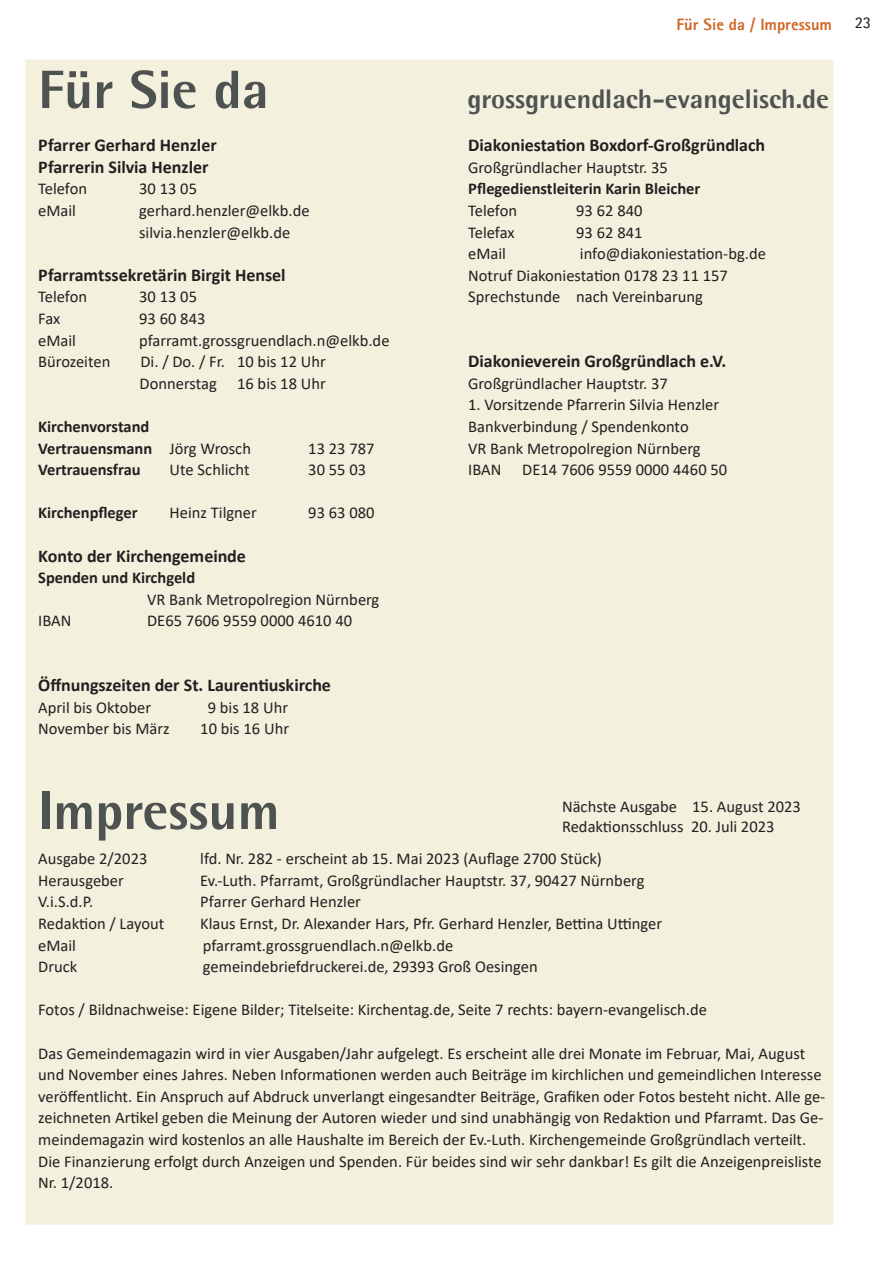
<style>
.page{position:relative;width:893px;height:1263px;background:#fff}
.page>*{position:absolute;margin:0;border:0;box-sizing:border-box;transform-origin:0 0}
.t1{font:800 54px "Agfa Rotis Semisans";color:#4e5251}
.t2{font:800 27px "Agfa Rotis Semisans";color:#4e5251}
.t3{font:700 18px/21.6px "Calibri";letter-spacing:-.005em;color:#231f20}
.t4{font:16.5px/21.6px "Calibri";color:#231f20}
.t5{font:700 16.5px/21.6px "Calibri";color:#231f20}
.t6{font:800 16.5px "Agfa Rotis Sans Serif";color:#d06625}
.t7{font:16.5px "Agfa Rotis Semisans";color:#231f20}
.s1{font-weight:400}
</style>
<div class="page">
<div style="left:26px;top:60px;width:807px;height:1164px;background:#f3f0dd"></div>
<h1 class="t1" style="left:38px;top:55px;width:232px">Für Sie da</h1>
<p class="t3" style="left:38px;top:136px;width:180px">Pfarrer Gerhard Henzler<br>Pfarrerin Silvia Henzler</p>
<p class="t4" style="left:38px;top:179px;width:50px">Telefon</p>
<p class="t4" style="left:139px;top:179px;width:59px">30 13 05</p>
<p class="t4" style="left:38px;top:201px;width:39px">eMail</p>
<p class="t4" style="left:139px;top:201px;width:172px">gerhard.henzler@elkb.de silvia.henzler@elkb.de</p>
<p class="t3" style="left:38px;top:266px;width:249px">Pfarramtssekretärin Birgit Hensel</p>
<p class="t4" style="left:38px;top:287px;width:50px">Telefon</p>
<p class="t4" style="left:139px;top:287px;width:59px">30 13 05</p>
<p class="t4" style="left:38px;top:309px;width:24px">Fax</p>
<p class="t4" style="left:139px;top:309px;width:68px">93 60 843</p>
<p class="t4" style="left:38px;top:331px;width:39px">eMail</p>
<p class="t4" style="left:139px;top:331px;width:252px">pfarramt.grossgruendlach.n@elkb.de</p>
<p class="t4" style="left:38px;top:352px;width:74px">Bürozeiten</p>
<p class="t4" style="left:140px;top:352px;width:188px">Di. / Do. / Fr. 10 bis 12 Uhr<br>Donnerstag 16 bis 18 Uhr</p>
<p class="t5" style="left:38px;top:417px;width:214px">Kirchenvorstand<br>Vertrauensmann <span class="s1">Jörg Wrosch</span></p>
<p class="t4" style="left:308px;top:439px;width:68px">13 23 787</p>
<p class="t5" style="left:38px;top:460px;width:104px">Vertrauensfrau</p>
<p class="t4" style="left:170px;top:460px;width:82px">Ute Schlicht</p>
<p class="t4" style="left:308px;top:460px;width:59px">30 55 03</p>
<p class="t5" style="left:38px;top:503px;width:101px">Kirchenpfleger</p>
<p class="t4" style="left:170px;top:503px;width:89px">Heinz Tilgner</p>
<p class="t4" style="left:308px;top:503px;width:68px">93 63 080</p>
<p class="t3" style="left:38px;top:546px;width:209px">Konto der Kirchengemeinde</p>
<p class="t5" style="left:38px;top:568px;width:158px">Spenden und Kirchgeld</p>
<p class="t4" style="left:147px;top:590px;width:234px">VR Bank Metropolregion Nürnberg</p>
<p class="t4" style="left:38px;top:611px;width:35px">IBAN</p>
<p class="t4" style="left:147px;top:611px;width:206px">DE65 7606 9559 0000 4610 40</p>
<p class="t3" style="left:38px;top:676px;width:294px">Öffnungszeiten der St. Laurentiuskirche</p>
<p class="t4" style="left:38px;top:698px;width:114px">April bis Oktober</p>
<p class="t4" style="left:208px;top:698px;width:82px">9 bis 18 Uhr</p>
<p class="t4" style="left:38px;top:719px;width:133px">November bis März</p>
<p class="t4" style="left:200px;top:719px;width:90px">10 bis 16 Uhr</p>
<p class="t6" style="left:676px;top:13px;width:157px">Für Sie da / Impressum</p>
<h2 class="t2" style="left:468px;top:82px;width:363px">grossgruendlach-evangelisch.de</h2>
<p class="t3" style="left:468px;top:136px;width:299px">Diakoniestation Boxdorf‐Großgründlach</p>
<p class="t4" style="left:468px;top:158px;width:201px">Großgründlacher Hauptstr. 35</p>
<p class="t5" style="left:468px;top:179px;width:234px">Pflegedienstleiterin Karin Bleicher</p>
<p class="t4" style="left:468px;top:201px;width:50px">Telefon</p>
<p class="t4" style="left:576px;top:201px;width:68px">93 62 840</p>
<p class="t4" style="left:468px;top:223px;width:48px">Telefax</p>
<p class="t4" style="left:576px;top:223px;width:68px">93 62 841</p>
<p class="t4" style="left:468px;top:244px;width:39px">eMail</p>
<p class="t4" style="left:468px;top:244px;width:299px;text-indent:112px">info@diakoniestation‐bg.de<br>Notruf Diakoniestation 0178 23 11 157<br>Sprechstunde nach Vereinbarung</p>
<p class="t3" style="left:468px;top:352px;width:260px">Diakonieverein Großgründlach e.V.</p>
<p class="t4" style="left:468px;top:374px;width:201px">Großgründlacher Hauptstr. 37</p>
<p class="t4" style="left:468px;top:395px;width:252px">1. Vorsitzende Pfarrerin Silvia Henzler<br>Bankverbindung / Spendenkonto<br>VR Bank Metropolregion Nürnberg<br>IBAN</p>
<p class="t4" style="left:522px;top:460px;width:206px">DE14 7606 9559 0000 4460 50</p>
<h1 class="t1" style="left:38px;top:776px;width:243px">Impressum</h1>
<p class="t4" style="left:38px;top:849px;width:111px">Ausgabe 2/2023</p>
<p class="t4" style="left:200px;top:849px;width:403px">lfd. Nr. 282 ‐ erscheint ab 15. Mai 2023 (Auflage 2700 Stück)</p>
<p class="t4" style="left:38px;top:871px;width:87px">Herausgeber</p>
<p class="t4" style="left:200px;top:871px;width:446px">Ev.‐Luth. Pfarramt, Großgründlacher Hauptstr. 37, 90427 Nürnberg</p>
<p class="t4" style="left:38px;top:892px;width:57px">V.i.S.d.P.</p>
<p class="t4" style="left:200px;top:892px;width:162px">Pfarrer Gerhard Henzler</p>
<p class="t4" style="left:38px;top:914px;width:128px">Redaktion / Layout</p>
<p class="t4" style="left:200px;top:914px;width:463px">Klaus Ernst, Dr. Alexander Hars, Pfr. Gerhard Henzler, Bettina Uttinger</p>
<p class="t4" style="left:38px;top:935px;width:39px">eMail</p>
<p class="t4" style="left:203px;top:935px;width:252px">pfarramt.grossgruendlach.n@elkb.de</p>
<p class="t4" style="left:38px;top:957px;width:41px">Druck</p>
<p class="t4" style="left:203px;top:957px;width:336px">gemeindebriefdruckerei.de, 29393 Groß Oesingen</p>
<p class="t4" style="left:38px;top:1000px;width:670px">Fotos / Bildnachweise: Eigene Bilder; Titelseite: Kirchentag.de, Seite 7 rechts: bayern‐evangelisch.de</p>
<p class="t4" style="left:38px;top:1043px;width:788px">Das Gemeindemagazin wird in vier Ausgaben/Jahr aufgelegt. Es erscheint alle drei Monate im Februar, Mai, August und November eines Jahres. Neben Informationen werden auch Beiträge im kirchlichen und gemeindlichen Interesse veröffentlicht. Ein Anspruch auf Abdruck unverlangt eingesandter Beiträge, Grafiken oder Fotos besteht nicht. Alle ge‐ zeichneten Artikel geben die Meinung der Autoren wieder und sind unabhängig von Redaktion und Pfarramt. Das Ge‐ meindemagazin wird kostenlos an alle Haushalte im Bereich der Ev.‐Luth. Kirchengemeinde Großgründlach verteilt.<br>Die Finanzierung erfolgt durch Anzeigen und Spenden. Für beides sind wir sehr dankbar! Es gilt die Anzeigenpreisliste Nr. 1/2018.</p>
<p class="t4" style="left:562px;top:798px;width:240px;line-height:19.5px">Nächste Ausgabe 15. August 2023<br>Redaktionsschluss 20. Juli 2023</p>
<p class="t7" style="left:855px;top:12px;width:18px">23</p>
</div>
